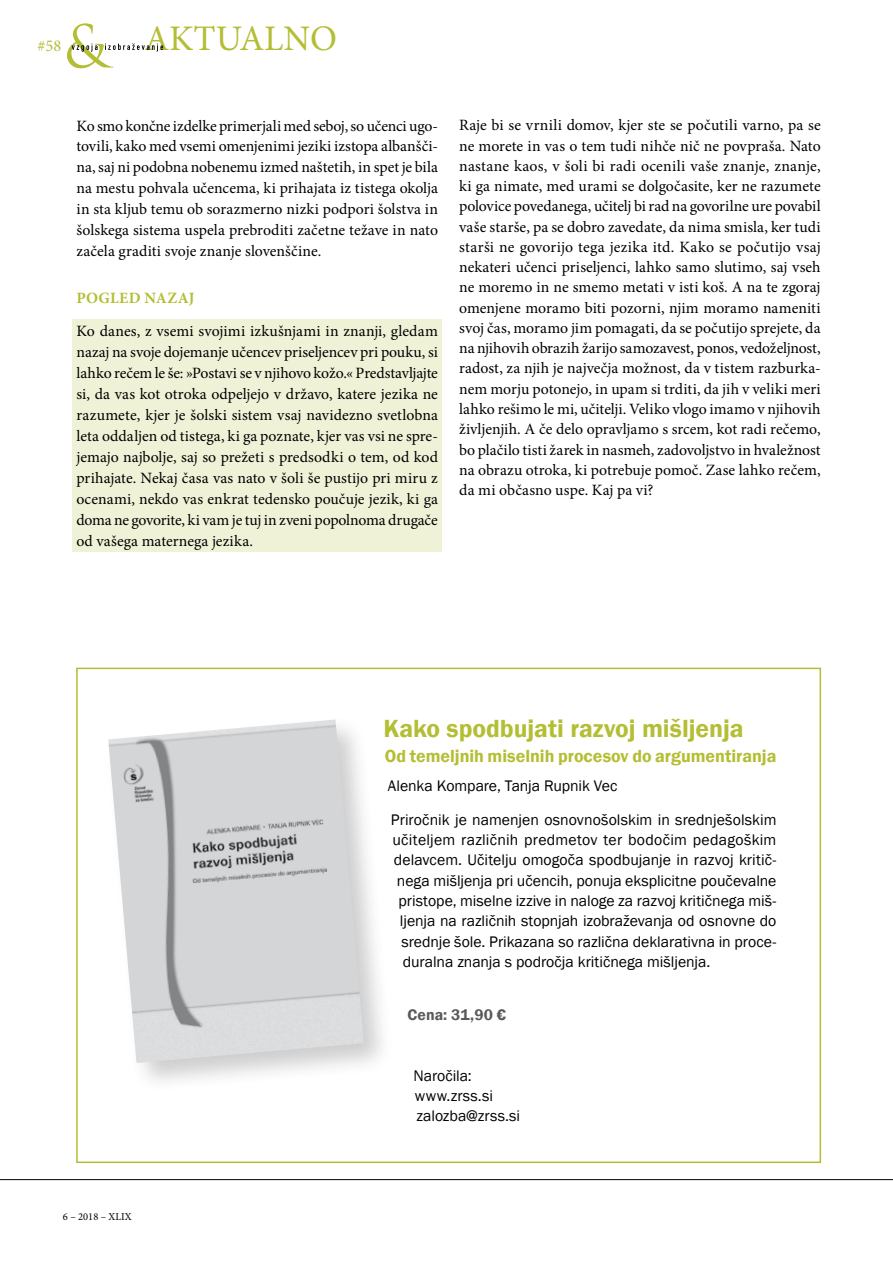
<style>
.page{position:relative;width:893px;height:1263px;background:#fff}
.page>*{position:absolute;margin:0;border:0;box-sizing:border-box;transform-origin:0 0}
.t1{font:36px "Minion Pro";color:#b4be35}
.t2{font:600 25.5px "Franklin Gothic";color:#b4be35}
.t3{font:600 18px "Franklin Gothic";color:#b4be35}
.t4{font:16.5px "Minion Pro";color:#b4be35}
.t5{font:15.75px/20.2px "Minion Pro";color:#000;text-align:justify}
.t6{font:15.75px/20.2px "Franklin Gothic";color:#000}
.t7{font:700 15.75px "Minion Pro";letter-spacing:.02em;color:#b4be35}
.t8{font:600 15.75px "Franklin Gothic";letter-spacing:.005em;color:#58595b}
.t9{font:10.5px "Minion Pro";color:#000}
</style>
<div class="page">
<hr style="left:0;top:1179px;width:893px;height:1px;background:#000">
<div style="left:72px;top:319px;width:370px;height:232px;background:#f0f2d7"></div>
<svg style="left:67px;top:23px;width:96px;height:45px"></svg>
<div style="left:76px;top:668px;width:745px;height:495px;background:#fff;border:2px solid #b4be35"></div>
<div style="left:103px;top:714px;width:291px;height:380px;background:#000;opacity:.2"></div>
<img style="left:108px;top:719px;width:256px;height:344px">
<p class="t4" style="left:38px;top:35px;width:25px">#58</p>
<h1 class="t1" style="left:144px;top:14px;width:194px">AKTUALNO</h1>
<p class="t5" style="left:77px;top:115px;width:363px;line-height:21px">Ko smo končne izdelke primerjali med seboj, so učenci ugo&shy;tovili, kako med vsemi omenjenimi jeziki izstopa albanšči&shy;na, saj ni podobna nobenemu izmed naštetih, in spet je bila na mestu pohvala učencema, ki prihajata iz tistega okolja in sta kljub temu ob sorazmerno nizki podpori šolstva in šolskega sistema uspela prebroditi začetne težave in nato začela graditi svoje znanje slovenščine.</p>
<p class="t7" style="left:77px;top:286px;width:119px">POGLED NAZAJ</p>
<p class="t5" style="left:77px;top:321px;width:363px;line-height:21px">Ko danes, z vsemi svojimi izkušnjami in znanji, gledam nazaj na svoje dojemanje učencev priseljencev pri pouku, si lahko rečem le še: »Postavi se v njihovo kožo.« Predstavljajte si, da vas kot otroka odpeljejo v državo, katere jezika ne razumete, kjer je šolski sistem vsaj navidezno svetlobna leta oddaljen od tistega, ki ga poznate, kjer vas vsi ne spre&shy;jemajo najbolje, saj so prežeti s predsodki o tem, od kod prihajate. Nekaj časa vas nato v šoli še pustijo pri miru z ocenami, nekdo vas enkrat tedensko poučuje jezik, ki ga doma ne govorite, ki vam je tuj in zveni popolnoma drugače od vašega maternega jezika.</p>
<p class="t5" style="left:459px;top:115px;width:363px">Raje bi se vrnili domov, kjer ste se počutili varno, pa se ne morete in vas o tem tudi nihče nič ne povpraša. Nato nastane kaos, v šoli bi radi ocenili vaše znanje, znanje, ki ga nimate, med urami se dolgočasite, ker ne razumete polovice povedanega, učitelj bi rad na govorilne ure povabil vaše starše, pa se dobro zavedate, da nima smisla, ker tudi starši ne govorijo tega jezika itd. Kako se počutijo vsaj nekateri učenci priseljenci, lahko samo slutimo, saj vseh ne moremo in ne smemo metati v isti koš. A na te zgoraj omenjene moramo biti pozorni, njim moramo nameniti svoj čas, moramo jim pomagati, da se počutijo sprejete, da na njihovih obrazih žarijo samozavest, ponos, vedoželjnost, radost, za njih je največja možnost, da v tistem razburka&shy;nem morju potonejo, in upam si trditi, da jih v veliki meri lahko rešimo le mi, učitelji. Veliko vlogo imamo v njihovih življenjih. A če delo opravljamo s srcem, kot radi rečemo, bo plačilo tisti žarek in nasmeh, zadovoljstvo in hvaležnost na obrazu otroka, ki potrebuje pomoč. Zase lahko rečem, da mi občasno uspe. Kaj pa vi?</p>
<h2 class="t2" style="left:383px;top:713px;width:362px">Kako spodbujati razvoj mišljenja</h2>
<p class="t3" style="left:385px;top:745px;width:393px">Od temeljnih miselnih procesov do argumentiranja</p>
<p class="t6" style="left:388px;top:776px;width:231px">Alenka Kompare, Tanja Rupnik Vec</p>
<p class="t6" style="left:391px;top:810px;width:387px">Priročnik je namenjen osnovnošolskim in srednješolskim</p>
<p class="t6" style="left:392px;top:830px;width:385px">učiteljem različnih predmetov ter bodočim pedagoškim</p>
<p class="t6" style="left:394px;top:850px;width:384px">delavcem. Učitelju omogoča spodbujanje in razvoj kritič-</p>
<p class="t6" style="left:397px;top:871px;width:381px">nega mišljenja pri učencih, ponuja eksplicitne poučevalne</p>
<p class="t6" style="left:398px;top:891px;width:380px">pristope, miselne izzive in naloge za razvoj kritičnega miš-</p>
<p class="t6" style="left:400px;top:911px;width:378px">ljenja na različnih stopnjah izobraževanja od osnovne do</p>
<p class="t6" style="left:401px;top:931px;width:377px">srednje šole. Prikazana so različna deklarativna in proce-</p>
<p class="t6" style="left:403px;top:952px;width:309px">duralna znanja s področja kritičnega mišljenja.</p>
<p class="t8" style="left:407px;top:1005px;width:100px">Cena: 31,90 €</p>
<p class="t6" style="left:413px;top:1066px;width:108px">Naročila: www.zrss.si zalozba@zrss.si</p>
<p class="t9" style="left:63px;top:1210px;width:70px">6 – 2018 – XLIX</p>
</div>
